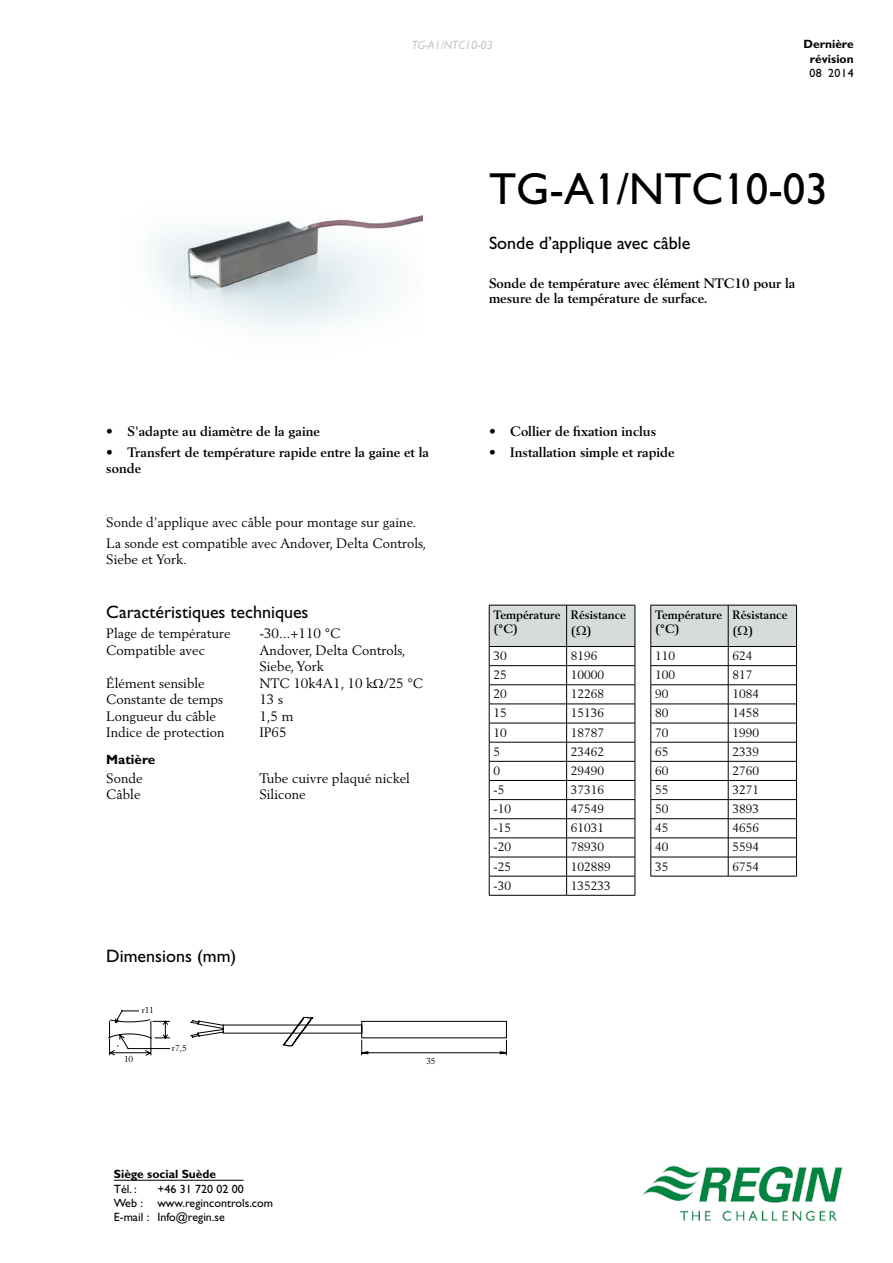
<style>
.page{position:relative;width:893px;height:1263px;background:#fff}
.page>*{position:absolute;margin:0;border:0;box-sizing:border-box;transform-origin:0 0}
.H_gill{font:45px "Gill Sans";color:#000}
.H_gill_mid{font:18px "Gill Sans";color:#000}
.body_2_tab{font:13.5px "Berling";color:#000}
.H_berling_small_bold{font:700 13.5px/15.8px "Berling";color:#000}
.H_berling_small_bold-2{font:13.5px/15.8px "Berling";color:#000}
.H_gill_bold_small{font:700 13.5px "Gill Sans";color:#000}
.body{font:12px "Berling";color:#000}
.t1{font:12px/14.4px "Gill Sans";color:#000}
.berling_bold_small{font:700 12px/14.4px "Berling";color:#000}
.t2{font:700 12px/14.4px "Gill Sans";color:#000;text-align:center}
.t3{font:italic 12px "Gill Sans";color:#c3c5c8}
.t4{font:8.55px "Berling";letter-spacing:-.03em;color:#000}
</style>
<div class="page">
<img style="left:642px;top:1165px;width:201px;height:57px">
<hr style="left:114px;top:1180px;width:130px;height:1px;background:#000">
<hr style="left:651px;top:876px;width:77px;height:1px;background:#000">
<hr style="left:728px;top:876px;width:69px;height:1px;background:#000">
<hr style="left:489px;top:895px;width:78px;height:1px;background:#000">
<hr style="left:567px;top:895px;width:68px;height:1px;background:#000">
<svg style="left:729px;top:173px;width:7px;height:6px"></svg>
<svg style="left:599px;top:173px;width:8px;height:6px"></svg>
<svg style="left:108px;top:1010px;width:399px;height:46px"></svg>
<img style="left:152px;top:215px;width:270px;height:114px">
<svg style="left:650px;top:605px;width:147px;height:271px"></svg>
<svg style="left:489px;top:605px;width:147px;height:290px"></svg>
<p class="t3" style="left:412px;top:39px;width:83px">TG-A1/NTC10-03</p>
<p class="t2" style="left:803px;top:37px;width:52px">Dernière révision</p>
<p class="t1" style="left:809px;top:66px;width:46px">08 2014</p>
<p class="H_gill" style="left:489px;top:163px;width:340px">TG-A1/NTC10-03</p>
<p class="H_gill_mid" style="left:489px;top:233px;width:203px">Sonde d’applique avec câble</p>
<p class="H_berling_small_bold" style="left:106px;top:424px;width:215px">• S'adapte au diamètre de la gaine</p>
<p class="H_berling_small_bold" style="left:106px;top:445px;width:324px">• Transfert de température rapide entre la gaine et la sonde</p>
<p class="H_berling_small_bold-2" style="left:106px;top:514px;width:312px">Sonde d’applique avec câble pour montage sur gaine.</p>
<p class="H_berling_small_bold-2" style="left:106px;top:535px;width:322px">La sonde est compatible avec Andover, Delta Controls,<br>Siebe et York.</p>
<p class="H_gill_mid" style="left:106px;top:602px;width:204px">Caractéristiques techniques</p>
<p class="body_2_tab" style="left:106px;top:625px;width:126px">Plage de température</p>
<p class="body_2_tab" style="left:259px;top:625px;width:83px">-30...+110 °C</p>
<p class="body_2_tab" style="left:106px;top:642px;width:100px">Compatible avec</p>
<p class="body_2_tab" style="left:259px;top:642px;width:148px">Andover, Delta Controls,</p>
<p class="body_2_tab" style="left:259px;top:658px;width:66px">Siebe, York</p>
<p class="body_2_tab" style="left:106px;top:675px;width:100px">Élément sensible</p>
<p class="body_2_tab" style="left:259px;top:675px;width:165px">NTC 10k4A1, 10 k /25 °C</p>
<p class="body_2_tab" style="left:106px;top:691px;width:118px">Constante de temps</p>
<p class="body_2_tab" style="left:259px;top:691px;width:25px">13 s</p>
<p class="body_2_tab" style="left:106px;top:708px;width:111px">Longueur du câble</p>
<p class="body_2_tab" style="left:259px;top:708px;width:36px">1,5 m</p>
<p class="body_2_tab" style="left:106px;top:724px;width:120px">Indice de protection</p>
<p class="body_2_tab" style="left:259px;top:724px;width:29px">IP65</p>
<p class="H_gill_bold_small" style="left:106px;top:751px;width:50px">Matière</p>
<p class="body_2_tab" style="left:106px;top:770px;width:38px">Sonde</p>
<p class="body_2_tab" style="left:259px;top:770px;width:152px">Tube cuivre plaqué nickel</p>
<p class="body_2_tab" style="left:106px;top:786px;width:36px">Câble</p>
<p class="body_2_tab" style="left:259px;top:786px;width:48px">Silicone</p>
<p class="H_gill_mid" style="left:106px;top:946px;width:132px">Dimensions (mm)</p>
<p class="t4" style="left:142px;top:1005px;width:14px">r11</p>
<p class="t4" style="left:172px;top:1042px;width:17px">r7,5</p>
<p class="t4" style="left:124px;top:1053px;width:11px">10</p>
<p class="t4" style="left:426px;top:1056px;width:11px">35</p>
<p class="t2" style="left:114px;top:1167px;width:104px">Siège social Suède</p>
<p class="t1" style="left:114px;top:1181px;width:25px">Tél. :</p>
<p class="t1" style="left:114px;top:1181px;width:161px;text-indent:44px">+46 31 720 02 00<br>Web : www.regincontrols.com<br>E-mail : Info@regin.se</p>
<p class="H_berling_small_bold" style="left:489px;top:275px;width:308px">Sonde de température avec élément NTC10 pour la mesure de la température de surface.</p>
<p class="H_berling_small_bold" style="left:489px;top:424px;width:169px">• Collier de fixation inclus</p>
<p class="H_berling_small_bold" style="left:489px;top:445px;width:187px">• Installation simple et rapide</p>
<p class="berling_bold_small" style="left:493px;top:607px;width:69px">Température (°C)</p>
<p class="berling_bold_small" style="left:571px;top:606px;width:57px;line-height:16.2px">Résistance ( )</p>
<p class="body" style="left:493px;top:648px;width:15px">30</p>
<p class="body" style="left:571px;top:648px;width:28px">8196</p>
<p class="body" style="left:493px;top:668px;width:15px">25</p>
<p class="body" style="left:571px;top:668px;width:35px">10000</p>
<p class="body" style="left:493px;top:687px;width:15px">20</p>
<p class="body" style="left:571px;top:687px;width:35px">12268</p>
<p class="body" style="left:493px;top:706px;width:15px">15</p>
<p class="body" style="left:571px;top:706px;width:35px">15136</p>
<p class="body" style="left:493px;top:725px;width:15px">10</p>
<p class="body" style="left:571px;top:725px;width:35px">18787</p>
<p class="body" style="left:493px;top:744px;width:8px">5</p>
<p class="body" style="left:571px;top:744px;width:35px">23462</p>
<p class="body" style="left:493px;top:763px;width:8px">0</p>
<p class="body" style="left:571px;top:763px;width:35px">29490</p>
<p class="body" style="left:493px;top:782px;width:12px">-5</p>
<p class="body" style="left:571px;top:782px;width:35px">37316</p>
<p class="body" style="left:493px;top:802px;width:19px">-10</p>
<p class="body" style="left:571px;top:802px;width:35px">47549</p>
<p class="body" style="left:493px;top:821px;width:19px">-15</p>
<p class="body" style="left:571px;top:821px;width:35px">61031</p>
<p class="body" style="left:493px;top:840px;width:19px">-20</p>
<p class="body" style="left:571px;top:840px;width:35px">78930</p>
<p class="body" style="left:493px;top:859px;width:19px">-25</p>
<p class="body" style="left:571px;top:859px;width:42px">102889</p>
<p class="body" style="left:493px;top:878px;width:19px">-30</p>
<p class="body" style="left:571px;top:878px;width:42px">135233</p>
<p class="berling_bold_small" style="left:655px;top:607px;width:69px">Température (°C)</p>
<p class="berling_bold_small" style="left:732px;top:606px;width:57px;line-height:16.2px">Résistance ( )</p>
<p class="body" style="left:655px;top:648px;width:22px">110</p>
<p class="body" style="left:732px;top:648px;width:22px">624</p>
<p class="body" style="left:655px;top:668px;width:22px">100</p>
<p class="body" style="left:732px;top:668px;width:22px">817</p>
<p class="body" style="left:655px;top:687px;width:15px">90</p>
<p class="body" style="left:732px;top:687px;width:28px">1084</p>
<p class="body" style="left:655px;top:706px;width:15px">80</p>
<p class="body" style="left:732px;top:706px;width:28px">1458</p>
<p class="body" style="left:655px;top:725px;width:15px">70</p>
<p class="body" style="left:732px;top:725px;width:28px">1990</p>
<p class="body" style="left:655px;top:744px;width:15px">65</p>
<p class="body" style="left:732px;top:744px;width:28px">2339</p>
<p class="body" style="left:655px;top:763px;width:15px">60</p>
<p class="body" style="left:732px;top:763px;width:28px">2760</p>
<p class="body" style="left:655px;top:782px;width:15px">55</p>
<p class="body" style="left:732px;top:782px;width:28px">3271</p>
<p class="body" style="left:655px;top:802px;width:15px">50</p>
<p class="body" style="left:732px;top:802px;width:28px">3893</p>
<p class="body" style="left:655px;top:821px;width:15px">45</p>
<p class="body" style="left:732px;top:821px;width:28px">4656</p>
<p class="body" style="left:655px;top:840px;width:15px">40</p>
<p class="body" style="left:732px;top:840px;width:28px">5594</p>
<p class="body" style="left:655px;top:859px;width:15px">35</p>
<p class="body" style="left:732px;top:859px;width:28px">6754</p>
</div>
